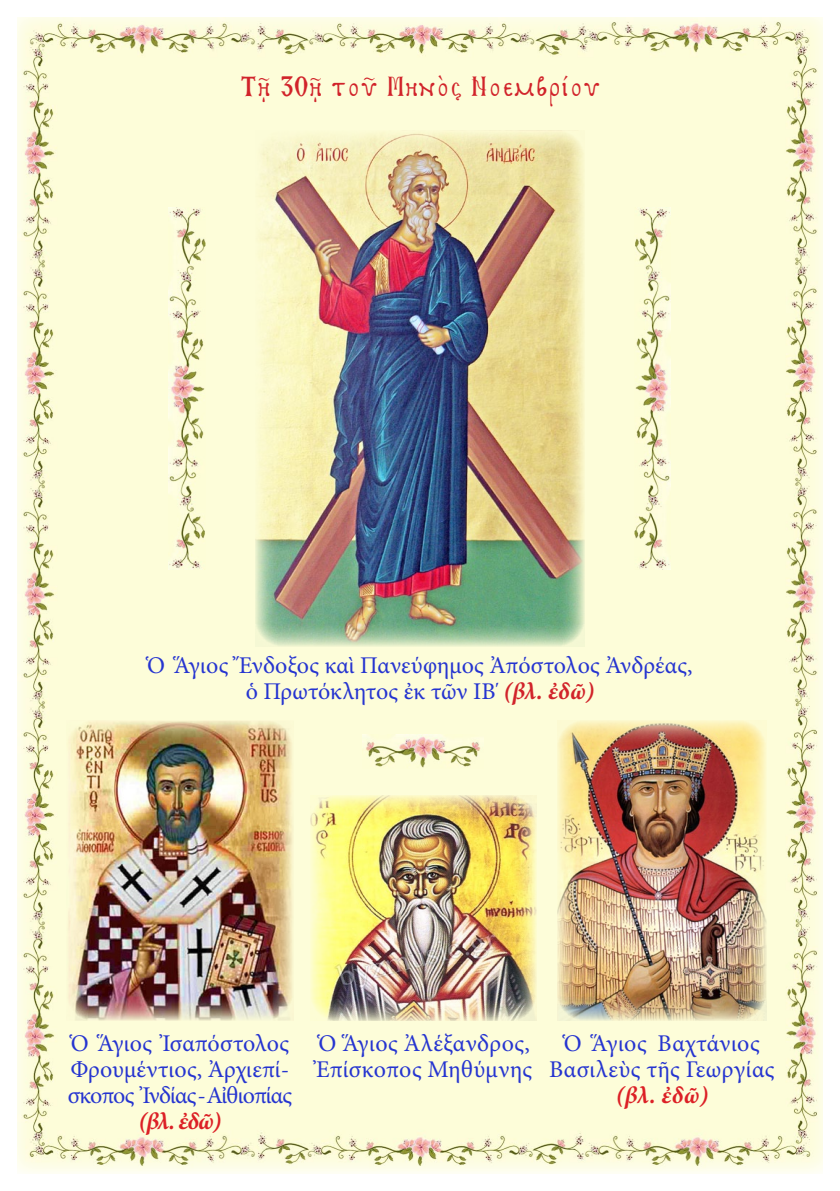
<style>
.page{position:relative;width:840px;height:1191px;background:#fff}
.page>*{position:absolute;margin:0;border:0;box-sizing:border-box;transform-origin:0 0}
.t1{font:28px "BYZIMAK";letter-spacing:.05em;color:#d1232a}
.t2{font:24px/26px "Minion Pro";letter-spacing:.005em;color:#2534d0}
.t3{font:24px/26px "Minion Pro";letter-spacing:-.015em;color:#2534d0}
.t4{font:italic 700 24px "Minion Pro";color:#dc2026}
.s1{font-weight:700;font-style:italic;color:#d1232a}
.s2{font-weight:700;font-style:italic;color:#dc2026}
</style>
<div class="page">
<img style="left:17px;top:18px;width:805px;height:1155px">
<img style="left:255px;top:130px;width:328px;height:516px">
<img style="left:169px;top:207px;width:36px;height:363px">
<img style="left:310px;top:795px;width:225px;height:225px">
<img style="left:66px;top:720px;width:227px;height:300px">
<img style="left:557px;top:720px;width:208px;height:300px">
<img style="left:362px;top:734px;width:121px;height:34px">
<img style="left:634px;top:207px;width:36px;height:363px">
<p class="t1" style="left:240px;top:70px;width:360px">Τῇ 30ῇ τοῦ Μηνὸς Νοεμβρίου</p>
<p class="t2" style="left:147px;top:652px;width:546px">Ὁ Ἅγιος Ἔνδοξος καὶ Πανεύφημος Ἀπόστολος Ἀνδρέας,</p>
<p class="t2" style="left:245px;top:678px;width:349px">ὁ Πρωτόκλητος ἐκ τῶν ΙΒ΄ <span class="s1">(βλ. ἐδῶ)</span></p>
<p class="t3" style="left:68px;top:1030px;width:226px">Ὁ Ἅγιος Ἰσαπόστολος<br>Φρουμέντιος, Ἀρχιεπί&shy;σκοπος Ἰνδίας-Αἰθιοπίας</p>
<p class="t4" style="left:138px;top:1104px;width:84px">(βλ. ἐδῶ)</p>
<p class="t2" style="left:316px;top:1030px;width:217px">Ὁ Ἅγιος Ἀλέξανδρος,<br>Ἐπίσκοπος Μηθύμνης</p>
<p class="t2" style="left:549px;top:1030px;width:227px;text-align:center">Ὁ Ἅγιος Βαχτάνιος<br>Βασιλεὺς τῆς Γεωργίας <span class="s2">(βλ. ἐδῶ)</span></p>
</div>
